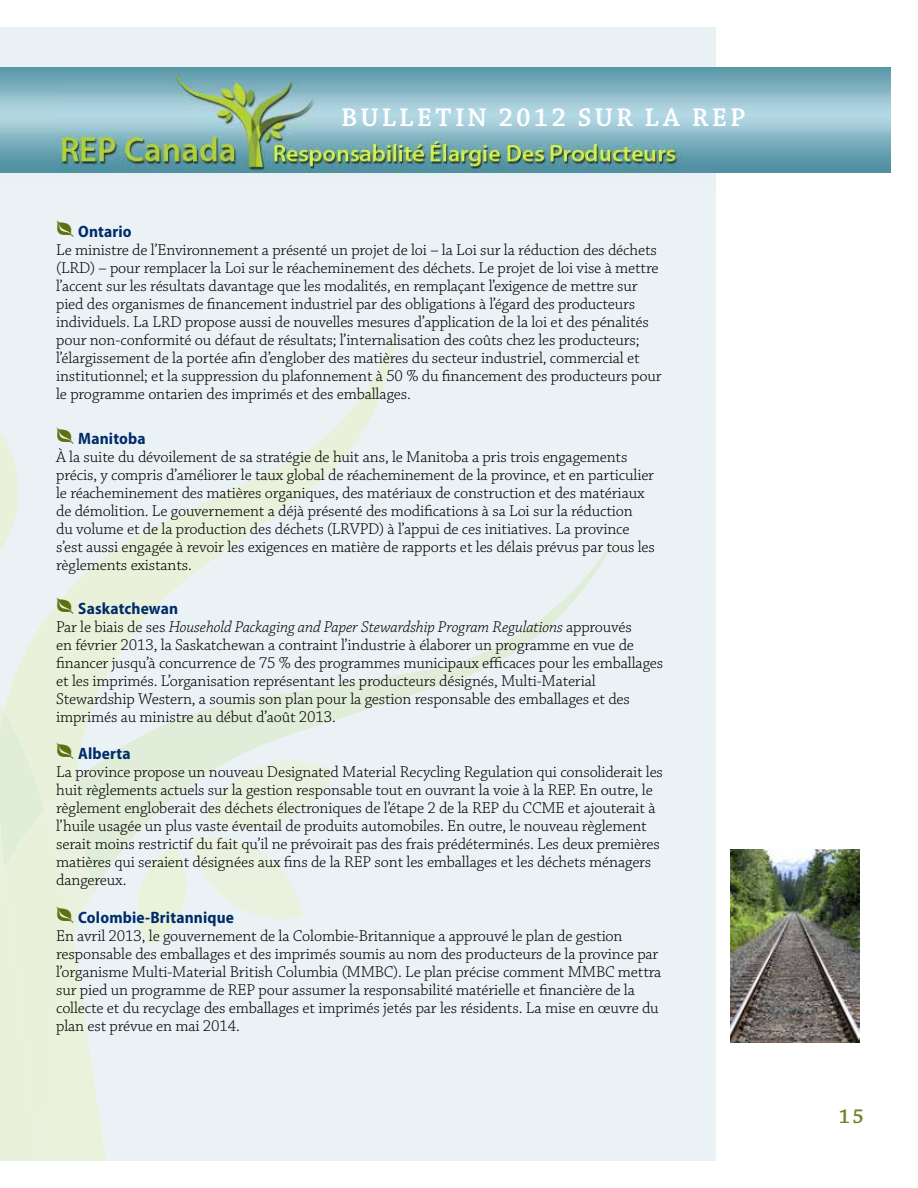
<style>
.page{position:relative;width:918px;height:1188px;background:#fff}
.page>*{position:absolute;margin:0;border:0;box-sizing:border-box;transform-origin:0 0}
.t1{font:600 27px "Chaparral Pro";letter-spacing:.115em;color:#fff}
.t2{font:600 21px "Chaparral Pro";color:#5e710f}
.t3{font:300 16.5px/18px "Chaparral Pro";letter-spacing:-.01em;color:#000}
.t4{font:700 semi-condensed 16.5px "Myriad Pro";letter-spacing:.01em;color:#002d6a}
.s1{font-family:"Altemus Borders Four";font-weight:400;font-stretch:normal;font-size:18px;color:#5e710f}
.s2{font-style:italic}
</style>
<div class="page">
<div style="left:0;top:27px;width:716px;height:1134px;background:#e9f1f4"></div>
<img style="left:58px;top:68px;width:833px;height:105px">
<img style="left:0;top:68px;width:58px;height:105px">
<div style="left:0;top:188px;width:918px;height:973px;background:linear-gradient(to right,#e5eef2,#fafcfc)"></div>
<svg style="left:114px;top:518px;width:511px;height:374px"></svg>
<svg style="left:114px;top:319px;width:284px;height:492px"></svg>
<svg style="left:0;top:232px;width:114px;height:929px"></svg>
<svg style="left:192px;top:758px;width:142px;height:163px"></svg>
<svg style="left:137px;top:846px;width:49px;height:100px"></svg>
<img style="left:730px;top:850px;width:129px;height:193px">
<h1 class="t1" style="left:341px;top:102px;width:406px">BULLETIN 2012 SUR LA REP</h1>
<p class="t4" style="left:56px;top:221px;width:77px"><span class="s1">4</span> Ontario</p>
<p class="t3" style="left:56px;top:242px;width:607px">Le ministre de l’Environnement a présenté un projet de loi – la Loi sur la réduction des déchets (LRD) – pour remplacer la Loi sur le réacheminement des déchets. Le projet de loi vise à mettre l’accent sur les résultats davantage que les modalités, en remplaçant l’exigence de mettre sur pied des organismes de financement industriel par des obligations à l’égard des producteurs individuels. La LRD propose aussi de nouvelles mesures d’application de la loi et des pénalités pour non-conformité ou défaut de résultats; l’internalisation des coûts chez les producteurs; l’élargissement de la portée afin d’englober des matières du secteur industriel, commercial et institutionnel; et la suppression du plafonnement à 50 % du financement des producteurs pour le programme ontarien des imprimés et des emballages.</p>
<p class="t4" style="left:56px;top:428px;width:91px"><span class="s1">4</span> Manitoba</p>
<p class="t3" style="left:56px;top:449px;width:600px">À la suite du dévoilement de sa stratégie de huit ans, le Manitoba a pris trois engagements précis, y compris d’améliorer le taux global de réacheminement de la province, et en particulier le réacheminement des matières organiques, des matériaux de construction et des matériaux de démolition. Le gouvernement a déjà présenté des modifications à sa Loi sur la réduction<br>du volume et de la production des déchets (LRVPD) à l’appui de ces initiatives. La province s’est aussi engagée à revoir les exigences en matière de rapports et les délais prévus par tous les règlements existants.</p>
<p class="t4" style="left:56px;top:598px;width:124px"><span class="s1">4</span> Saskatchewan</p>
<p class="t3" style="left:56px;top:618px;width:609px">Par le biais de ses <span class="s2">Household Packaging and Paper Stewardship Program Regulations</span> approuvés<br>en février 2013, la Saskatchewan a contraint l’industrie à élaborer un programme en vue de financer jusqu’à concurrence de 75 % des programmes municipaux efficaces pour les emballages et les imprimés. L’organisation représentant les producteurs désignés, Multi-Material Stewardship Western, a soumis son plan pour la gestion responsable des emballages et des imprimés au ministre au début d’août 2013.</p>
<p class="t4" style="left:56px;top:743px;width:76px"><span class="s1">4</span> Alberta</p>
<p class="t3" style="left:56px;top:764px;width:608px">La province propose un nouveau Designated Material Recycling Regulation qui consoliderait les huit règlements actuels sur la gestion responsable tout en ouvrant la voie à la REP. En outre, le règlement engloberait des déchets électroniques de l’étape 2 de la REP du CCME et ajouterait à l’huile usagée un plus vaste éventail de produits automobiles. En outre, le nouveau règlement serait moins restrictif du fait qu’il ne prévoirait pas des frais prédéterminés. Les deux premières matières qui seraient désignées aux fins de la REP sont les emballages et les déchets ménagers dangereux.</p>
<p class="t4" style="left:56px;top:907px;width:179px"><span class="s1">4</span> Colombie-Britannique</p>
<p class="t3" style="left:56px;top:927px;width:607px">En avril 2013, le gouvernement de la Colombie-Britannique a approuvé le plan de gestion responsable des emballages et des imprimés soumis au nom des producteurs de la province par l’organisme Multi-Material British Columbia (MMBC). Le plan précise comment MMBC mettra sur pied un programme de REP pour assumer la responsabilité matérielle et financière de la collecte et du recyclage des emballages et imprimés jetés par les résidents. La mise en œuvre du plan est prévue en mai 2014.</p>
<p class="t2" style="left:839px;top:1104px;width:27px">15</p>
</div>
